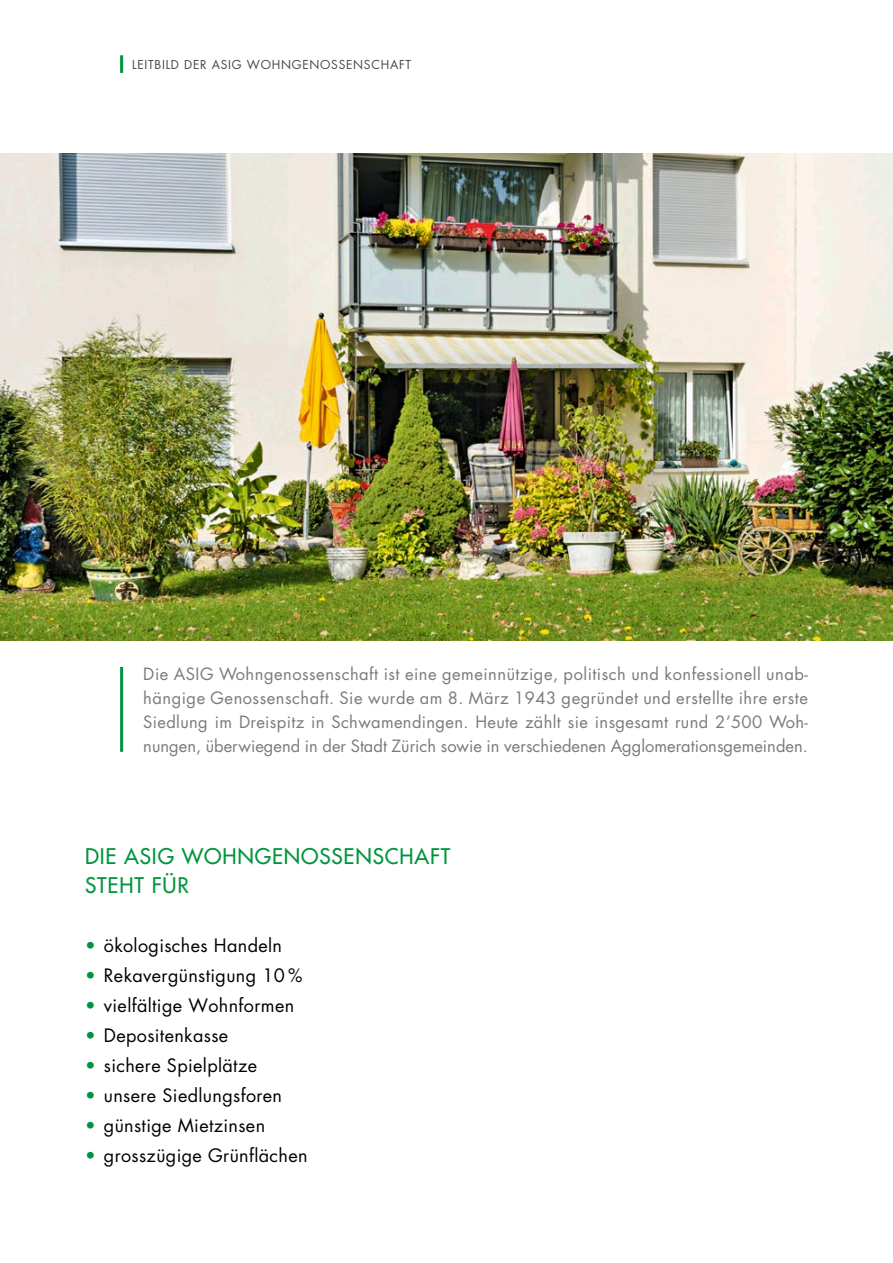
<style>
.page{position:relative;width:893px;height:1263px;background:#fff}
.page>*{position:absolute;margin:0;border:0;box-sizing:border-box;transform-origin:0 0}
.t1{font:500 21px/28.8px "Futura Std";letter-spacing:.04em;color:#00953d}
.t2{font:18px "Futura Std";letter-spacing:.02em;color:#000}
.t3{font:16.5px/24px "Futura Std";color:#7a7a79;text-align:justify}
.t4{font:12px "Futura Std";letter-spacing:.06em;color:#484847}
.s1{color:#00953d}
</style>
<div class="page">
<hr style="left:120px;top:55px;width:3px;height:18px;background:#00953d">
<img style="left:0;top:153px;width:893px;height:488px">
<hr style="left:120px;top:667px;width:3px;height:85px;background:#00953d">
<p class="t4" style="left:132px;top:57px;width:280px">LEITBILD DER ASIG WOHNGENOSSENSCHAFT</p>
<p class="t3" style="left:143px;top:662px;width:666px">Die ASIG Wohngenossenschaft ist eine gemeinnützige, politisch und konfessionell unab&shy;hängige Genossenschaft. Sie wurde am 8. März 1943 gegründet und erstellte ihre erste Siedlung im Dreispitz in Schwamendingen. Heute zählt sie insgesamt rund 2’500 Woh&shy;nungen, überwiegend in der Stadt Zürich sowie in verschiedenen Agglomerationsgemeinden.</p>
<p class="t1" style="left:85px;top:842px;width:367px">DIE ASIG WOHNGENOSSENSCHAFT<br>STEHT FÜR</p>
<p class="t2" style="left:85px;top:934px;width:199px"><span class="s1">•</span> ökologisches Handeln</p>
<p class="t2" style="left:85px;top:964px;width:219px"><span class="s1">•</span> Rekavergünstigung 10 %</p>
<p class="t2" style="left:85px;top:994px;width:211px"><span class="s1">•</span> vielfältige Wohnformen</p>
<p class="t2" style="left:85px;top:1024px;width:145px"><span class="s1">•</span> Depositenkasse</p>
<p class="t2" style="left:85px;top:1054px;width:173px"><span class="s1">•</span> sichere Spielplätze</p>
<p class="t2" style="left:85px;top:1084px;width:199px"><span class="s1">•</span> unsere Siedlungsforen</p>
<p class="t2" style="left:85px;top:1114px;width:182px"><span class="s1">•</span> günstige Mietzinsen</p>
<p class="t2" style="left:85px;top:1144px;width:224px"><span class="s1">•</span> grosszügige Grünflächen</p>
</div>
